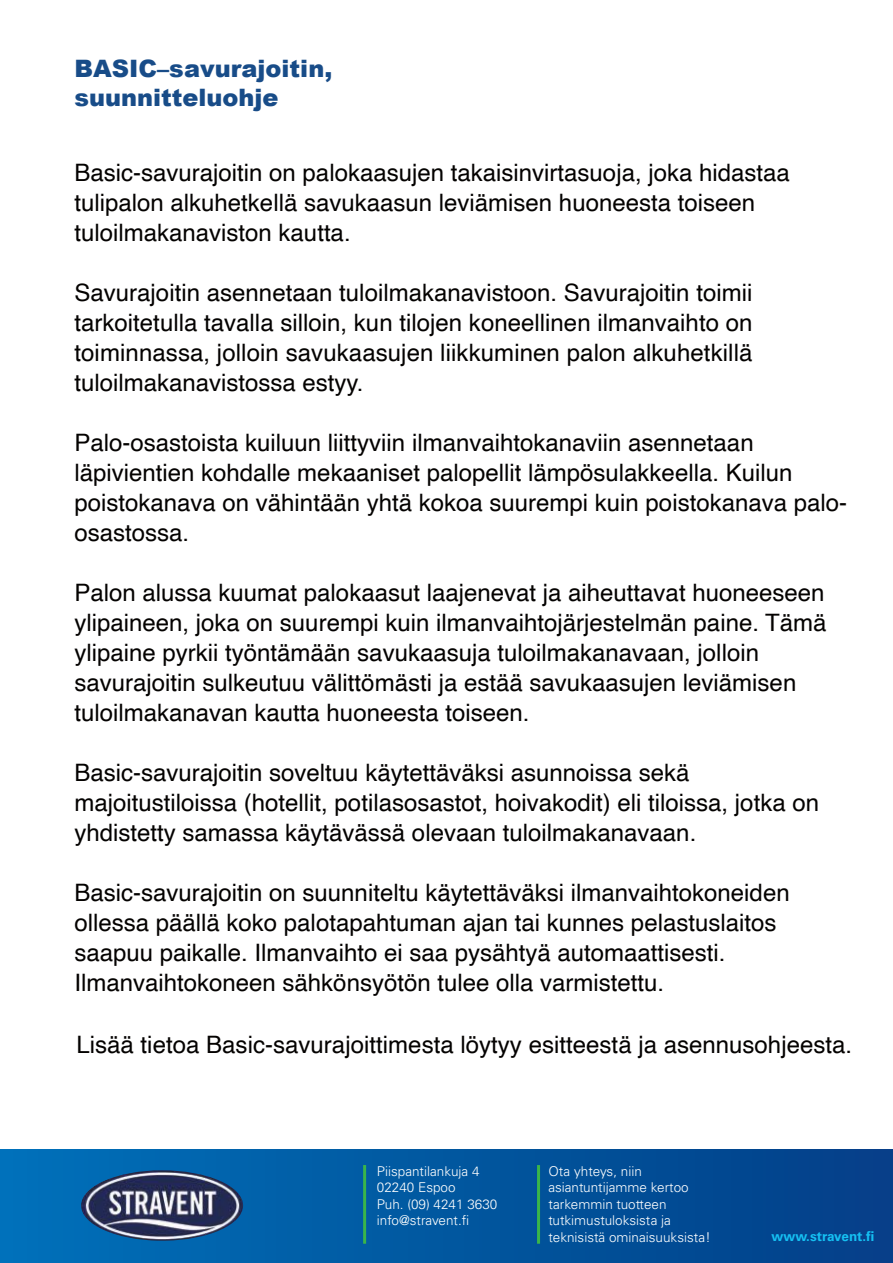
<style>
.page{position:relative;width:893px;height:1263px;background:#fff}
.page>*{position:absolute;margin:0;border:0;box-sizing:border-box;transform-origin:0 0}
.t1{font:24px/30px "Helvetica";color:#040200}
.t2{font:900 24px/28.8px "Arial";color:#184c88}
.t3{font:300 13.5px/16.5px "Univers";color:#fff}
.t4{font:700 13.5px "Univers";color:#15c0f2}
</style>
<div class="page">
<div style="left:0;top:1150px;width:893px;height:113px;background:linear-gradient(to right,#0071b9,#033e87)"></div>
<hr style="left:363px;top:1165px;width:3px;height:79px;background:#3ab54a">
<hr style="left:537px;top:1165px;width:3px;height:79px;background:#3ab54a">
<img style="left:81px;top:1170px;width:162px;height:71px">
<p class="t2" style="left:74px;top:53px;width:259px">BASIC–savurajoitin, suunnitteluohje</p>
<p class="t1" style="left:74px;top:160px;width:717px">Basic-savurajoitin on palokaasujen takaisinvirtasuoja, joka hidastaa tulipalon alkuhetkellä savukaasun leviämisen huoneesta toiseen tuloilmakanaviston kautta.</p>
<p class="t1" style="left:74px;top:280px;width:679px;text-align:justify">Savurajoitin asennetaan tuloilmakanavistoon. Savurajoitin toimii tarkoitetulla tavalla silloin, kun tilojen koneellinen ilmanvaihto on toiminnassa, jolloin savukaasujen liikkuminen palon alkuhetkillä tuloilmakanavistossa estyy.</p>
<p class="t1" style="left:74px;top:430px;width:774px">Palo-osastoista kuiluun liittyviin ilmanvaihtokanaviin asennetaan läpivientien kohdalle mekaaniset palopellit lämpösulakkeella. Kuilun poistokanava on vähintään yhtä kokoa suurempi kuin poistokanava palo&shy;osastossa.</p>
<p class="t1" style="left:74px;top:580px;width:754px">Palon alussa kuumat palokaasut laajenevat ja aiheuttavat huoneeseen ylipaineen, joka on suurempi kuin ilmanvaihtojärjestelmän paine. Tämä ylipaine pyrkii työntämään savukaasuja tuloilmakanavaan, jolloin savurajoitin sulkeutuu välittömästi ja estää savukaasujen leviämisen tuloilmakanavan kautta huoneesta toiseen.</p>
<p class="t1" style="left:74px;top:760px;width:746px">Basic-savurajoitin soveltuu käytettäväksi asunnoissa sekä majoitustiloissa (hotellit, potilasosastot, hoivakodit) eli tiloissa, jotka on yhdistetty samassa käytävässä olevaan tuloilmakanavaan.</p>
<p class="t1" style="left:74px;top:880px;width:717px">Basic-savurajoitin on suunniteltu käytettäväksi ilmanvaihtokoneiden ollessa päällä koko palotapahtuman ajan tai kunnes pelastuslaitos saapuu paikalle. Ilmanvaihto ei saa pysähtyä automaattisesti.<br>Ilmanvaihtokoneen sähkönsyötön tulee olla varmistettu.</p>
<p class="t1" style="left:76px;top:1031px;width:777px">Lisää tietoa Basic-savurajoittimesta löytyy esitteestä ja asennusohjeesta.</p>
<p class="t3" style="left:377px;top:1163px;width:122px">Piispantilankuja 4<br>02240 Espoo<br>Puh. (09) 4241 3630 info@stravent.f</p>
<p class="t3" style="left:548px;top:1163px;width:95px">Ota yhteys, niin</p>
<p class="t3" style="left:548px;top:1179px;width:142px">asiantuntijamme kertoo tarkemmin tuotteen</p>
<p class="t3" style="left:548px;top:1212px;width:124px">tutkimustuloksista ja</p>
<p class="t3" style="left:548px;top:1229px;width:164px">teknisistä ominaisuuksista!</p>
<p class="t4" style="left:771px;top:1228px;width:105px">www.stravent.fi</p>
</div>
